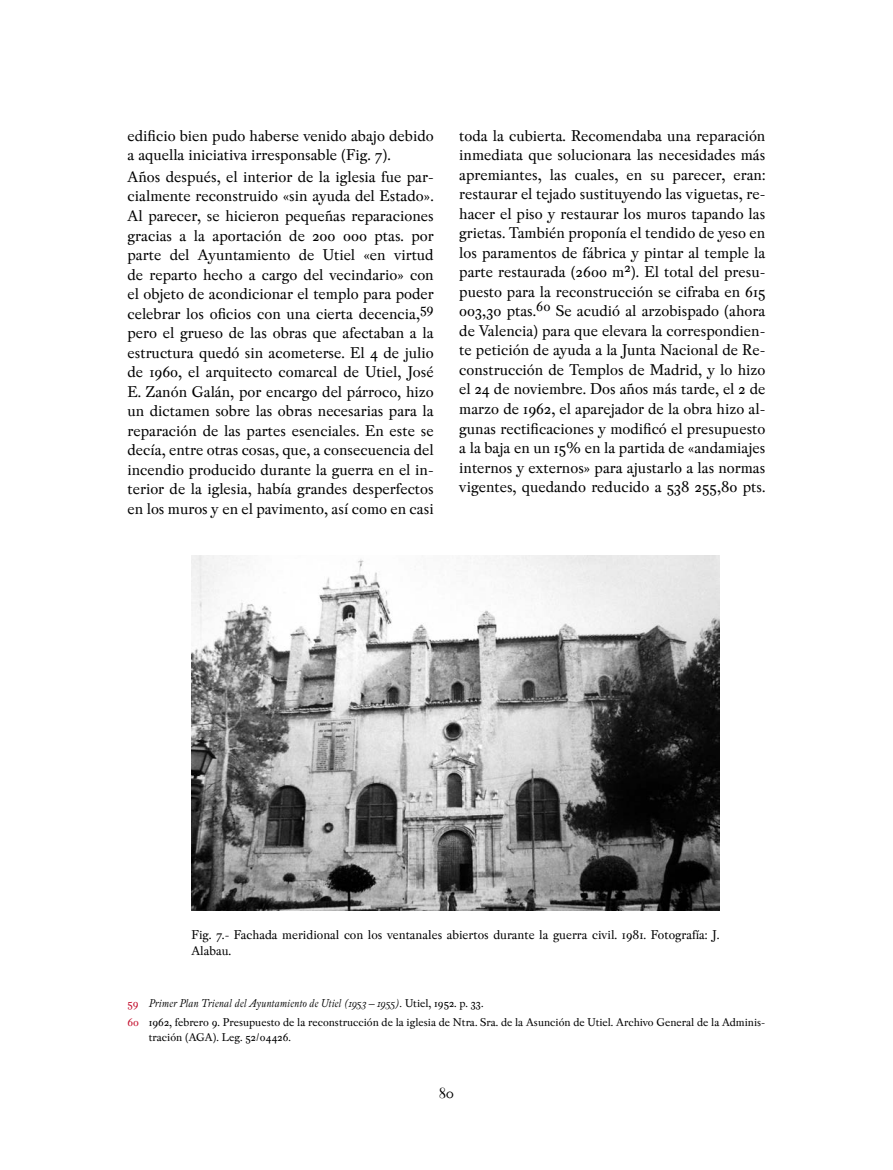
<style>
.page{position:relative;width:893px;height:1170px;background:#fff}
.page>*{position:absolute;margin:0;border:0;box-sizing:border-box;transform-origin:0 0}
.t1{font:18px "Peleguer";color:#000}
.t2{font:16.5px/19.5px "Pradell";color:#000;text-align:justify}
.t3{font:13.5px/16.5px "Pradell";color:#000}
.t4{font:12px/19.2px "Pradell";color:#000}
.s1{color:#c4112f}
.s2{font-style:italic}
</style>
<div class="page">
<img style="left:191px;top:555px;width:529px;height:355px">
<p class="t2" style="left:128px;top:126px;width:308px">edificio bien pudo haberse venido abajo debido a aquella iniciativa irresponsable (Fig. 7).</p>
<p class="t2" style="left:128px;top:167px;width:308px">Años después, el interior de la iglesia fue par&shy;cialmente reconstruido «sin ayuda del Estado».<br>Al parecer, se hicieron pequeñas reparaciones gracias a la aportación de 200 000 ptas. por parte del Ayuntamiento de Utiel «en virtud de reparto hecho a cargo del vecindario» con el objeto de acondicionar el templo para poder celebrar los oficios con una cierta decencia,<sup>59 </sup>pero el grueso de las obras que afectaban a la estructura quedó sin acometerse. El 4 de julio de 1960, el arquitecto comarcal de Utiel, José E. Zanón Galán, por encargo del párroco, hizo un dictamen sobre las obras necesarias para la reparación de las partes esenciales. En este se decía, entre otras cosas, que, a consecuencia del incendio producido durante la guerra en el in&shy;terior de la iglesia, había grandes desperfectos en los muros y en el pavimento, así como en casi</p>
<p class="t2" style="left:459px;top:126px;width:308px">toda la cubierta. Recomendaba una reparación inmediata que solucionara las necesidades más apremiantes, las cuales, en su parecer, eran: restaurar el tejado sustituyendo las viguetas, re&shy;hacer el piso y restaurar los muros tapando las grietas. También proponía el tendido de yeso en los paramentos de fábrica y pintar al temple la parte restaurada (2600 m<sup>2</sup>). El total del presu&shy;puesto para la reconstrucción se cifraba en 615<br>003,30 ptas.<sup>60</sup> Se acudió al arzobispado (ahora de Valencia) para que elevara la correspondien&shy;te petición de ayuda a la Junta Nacional de Re&shy;construcción de Templos de Madrid, y lo hizo el 24 de noviembre. Dos años más tarde, el 2 de marzo de 1962, el aparejador de la obra hizo al&shy;gunas rectificaciones y modificó el presupuesto a la baja en un 15% en la partida de «andamiajes internos y externos» para ajustarlo a las normas vigentes, quedando reducido a 538 255,80 pts.</p>
<p class="t3" style="left:191px;top:926px;width:530px">Fig. 7.- Fachada meridional con los ventanales abiertos durante la guerra civil. 1981. Fotografía: J.<br>Alabau.</p>
<p class="t4" style="left:128px;top:993px;width:639px"><span class="s1">59</span> <span class="s2">Primer Plan Trienal del Ayuntamiento de Utiel (1953 – 1955).</span> Utiel, 1952. p. 33.<br><span class="s1">60</span> 1962, febrero 9. Presupuesto de la reconstrucción de la iglesia de Ntra. Sra. de la Asunción de Utiel. Archivo General de la Adminis-</p>
<p class="t4" style="left:149px;top:1027px;width:144px">tración (AGA). Leg. 52/04426.</p>
<p class="t1" style="left:439px;top:1083px;width:16px">80</p>
</div>
